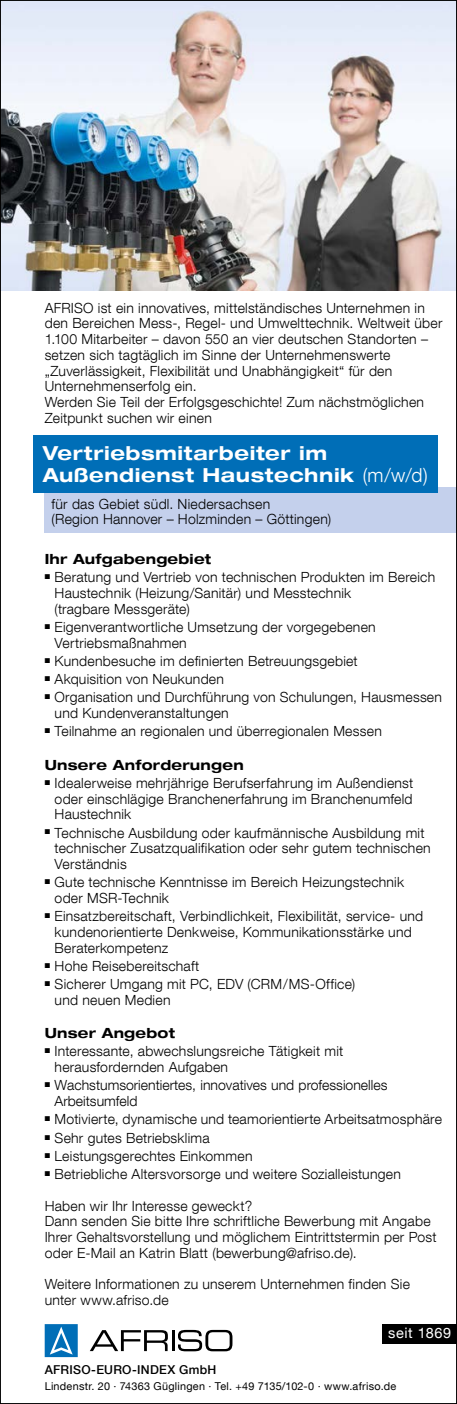
<style>
.page{position:relative;width:457px;height:1404px;background:#fff}
.page>*{position:absolute;margin:0;border:0;box-sizing:border-box;transform-origin:0 0}
.t1{font:700 expanded 19.25px/22.8px "Helvetica Neue LT Com";letter-spacing:.03em;color:#fff}
.t2{font:14.53px "Helvetica Neue LT Com";letter-spacing:.04em;color:#fff}
.t3{font:300 14px/15.8px "Helvetica Neue LT Com";letter-spacing:.015em;color:#000}
.t4{font:700 expanded 14px "Helvetica Neue LT Com";letter-spacing:.015em;color:#000}
.t5{font:500 12.25px "Helvetica Neue LT Com";letter-spacing:.02em;color:#000}
.t6{font:10.85px "Helvetica Neue LT Com";letter-spacing:.025em;color:#000}
.s1{font-weight:300;font-stretch:normal}
</style>
<div class="page">
<div style="left:45px;top:487px;width:411px;height:46px;background:#c4d0ec"></div>
<div style="left:33px;top:436px;width:404px;height:57px;background:#006eb7"></div>
<img style="left:2px;top:2px;width:452px;height:289px">
<div style="left:382px;top:1324px;width:74px;height:20px;background:#000"></div>
<svg style="left:90px;top:1330px;width:78px;height:21px"></svg>
<hr style="left:171px;top:1330px;width:3px;height:21px;background:#000">
<svg style="left:178px;top:1330px;width:54px;height:21px"></svg>
<svg style="left:45px;top:1324px;width:33px;height:33px"></svg>
<p class="t3" style="left:45px;top:299px;width:399px">AFRISO ist ein innovatives, mittelständisches Unternehmen in den Bereichen Mess-, Regel- und Umwelttechnik. Weltweit über 1.100 Mitarbeiter – davon 550 an vier deutschen Standorten – setzen sich tagtäglich im Sinne der Unternehmenswerte „Zuverlässigkeit, Flexibilität und Unabhängigkeit“ für den Unternehmenserfolg ein.<br>Werden Sie Teil der Erfolgsgeschichte! Zum nächstmöglichen Zeitpunkt suchen wir einen</p>
<h1 class="t1" style="left:43px;top:441px;width:386px">Vertriebsmitarbeiter im<br>Außendienst Haustechnik <span class="s1">(m/w/d)</span></h1>
<p class="t3" style="left:52px;top:495px;width:281px">für das Gebiet südl. Niedersachsen<br>(Region Hannover – Holzminden – Göttingen)</p>
<p class="t4" style="left:45px;top:550px;width:168px">Ihr Aufgabengebiet</p>
<p class="t3" style="left:55px;top:569px;width:382px;text-indent:-10px">■ Beratung und Vertrieb von technischen Produkten im Bereich<br>Haustechnik (Heizung/Sanitär) und Messtechnik<br>(tragbare Messgeräte)</p>
<p class="t3" style="left:55px;top:619px;width:322px;text-indent:-10px">■ Eigenverantwortliche Umsetzung der vorgegebenen<br>Vertriebsmaßnahmen</p>
<p class="t3" style="left:45px;top:653px;width:314px">■ Kundenbesuche im definierten Betreuungsgebiet</p>
<p class="t3" style="left:45px;top:671px;width:181px">■ Akquisition von Neukunden</p>
<p class="t3" style="left:55px;top:689px;width:388px;text-indent:-10px">■ Organisation und Durchführung von Schulungen, Hausmessen und Kundenveranstaltungen</p>
<p class="t3" style="left:45px;top:723px;width:338px">■ Teilnahme an regionalen und überregionalen Messen</p>
<p class="t4" style="left:45px;top:755px;width:200px">Unsere Anforderungen</p>
<p class="t3" style="left:55px;top:775px;width:360px;text-align:justify;text-indent:-10px">■ Idealerweise mehrjährige Berufserfahrung im Außendienst oder einschlägige Branchenerfahrung im Branchenumfeld Haustechnik</p>
<p class="t3" style="left:55px;top:824px;width:377px;text-indent:-10px">■ Technische Ausbildung oder kaufmännische Ausbildung mit technischer Zusatzqualifikation oder sehr gutem technischen<br>Verständnis</p>
<p class="t3" style="left:55px;top:874px;width:351px;text-indent:-10px">■ Gute technische Kenntnisse im Bereich Heizungstechnik oder MSR-Technik</p>
<p class="t3" style="left:55px;top:908px;width:370px;text-indent:-10px">■ Einsatzbereitschaft, Verbindlichkeit, Flexibilität, service- und kundenorientierte Denkweise, Kommunikationsstärke und<br>Beraterkompetenz</p>
<p class="t3" style="left:45px;top:958px;width:156px">■ Hohe Reisebereitschaft</p>
<p class="t3" style="left:55px;top:976px;width:302px;text-indent:-10px">■ Sicherer Umgang mit PC, EDV (CRM/MS-Office) und neuen Medien</p>
<p class="t4" style="left:45px;top:1024px;width:132px">Unser Angebot</p>
<p class="t3" style="left:55px;top:1043px;width:290px;text-indent:-10px">■ Interessante, abwechslungsreiche Tätigkeit mit herausfordernden Aufgaben</p>
<p class="t3" style="left:55px;top:1077px;width:334px;text-indent:-10px">■ Wachstumsorientiertes, innovatives und professionelles<br>Arbeitsumfeld</p>
<p class="t3" style="left:45px;top:1111px;width:398px">■ Motivierte, dynamische und teamorientierte Arbeitsatmosphäre</p>
<p class="t3" style="left:45px;top:1129px;width:166px">■ Sehr gutes Betriebsklima</p>
<p class="t3" style="left:45px;top:1148px;width:209px">■ Leistungsgerechtes Einkommen</p>
<p class="t3" style="left:45px;top:1166px;width:357px">■ Betriebliche Altersvorsorge und weitere Sozialleistungen</p>
<p class="t3" style="left:45px;top:1197px;width:393px">Haben wir Ihr Interesse geweckt?<br>Dann senden Sie bitte Ihre schriftliche Bewerbung mit Angabe Ihrer Gehaltsvorstellung und möglichem Eintrittstermin per Post oder E-Mail an Katrin Blatt (bewerbung@afriso.de).</p>
<p class="t3" style="left:45px;top:1276px;width:366px">Weitere Informationen zu unserem Unternehmen finden Sie unter www.afriso.de</p>
<p class="t2" style="left:388px;top:1324px;width:64px">seit 1869</p>
<p class="t5" style="left:45px;top:1362px;width:173px">AFRISO-EURO-INDEX GmbH</p>
<p class="t6" style="left:45px;top:1379px;width:353px">Lindenstr. 20 · 74363 Güglingen · Tel. +49 7135/102-0 · www.afriso.de</p>
</div>
